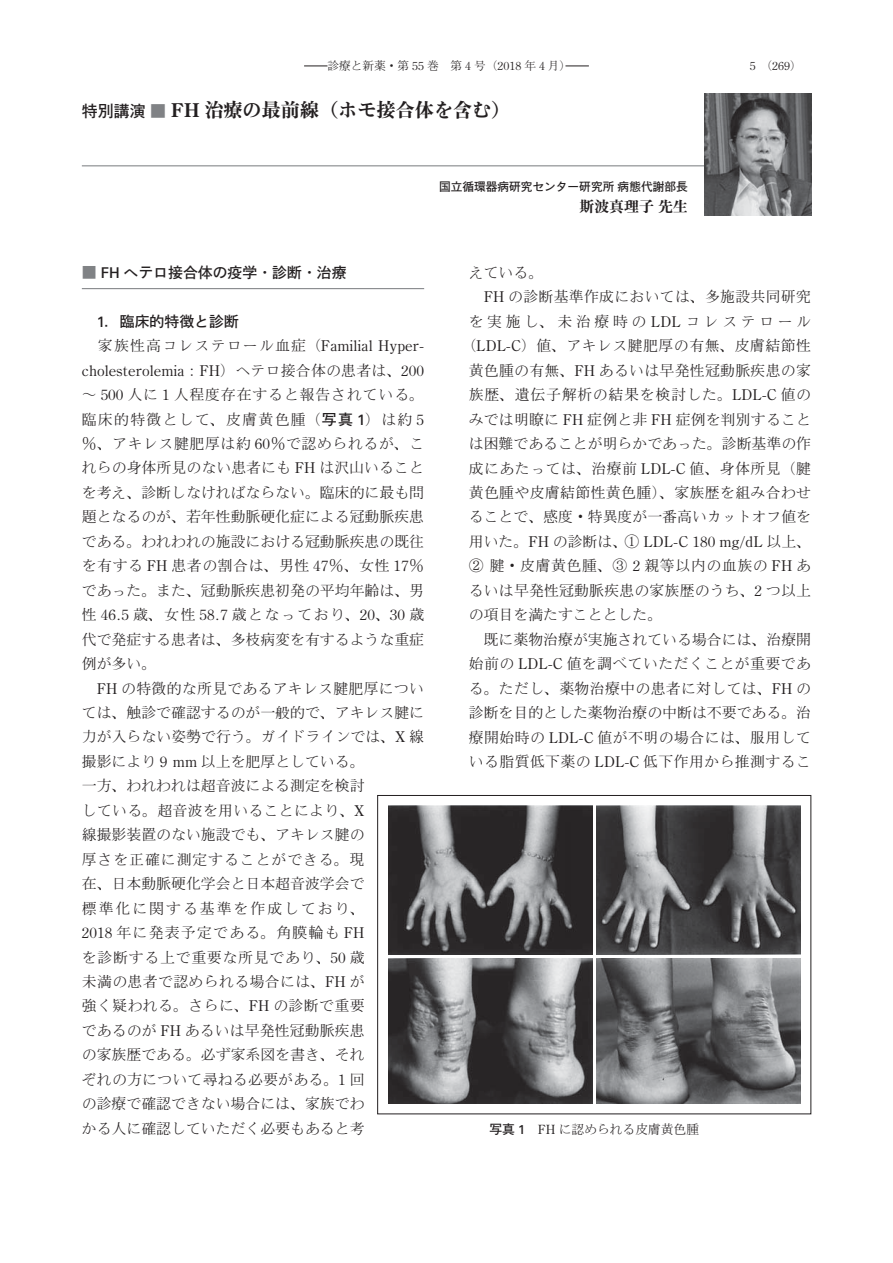
<style>
.page{position:relative;width:893px;height:1263px;background:#fff}
.page>*{position:absolute;margin:0;border:0;box-sizing:border-box;transform-origin:0 0}
.t1{font:19.2px "Iwa Min Pro Eb 90 msp RKSJ H";color:#231f20}
.t2{font:14.85px/24.5px "Iwa Min Pro Th 90 msp RKSJ H";letter-spacing:.005em;color:#231f20}
.t3{font:14.85px "Iwa Min Pro Th 90 msp RKSJ H";letter-spacing:.03em;color:#231f20}
.t4{font:14.85px "Iwa O Go Pro Db 90 msp RKSJ H";color:#231f20}
.t5{font:14.85px "Iwa Min Pro Th 90 msp RKSJ H";letter-spacing:.05em;color:#231f20}
.t6{font:14.85px "Iwa Min Pro Th 90 msp RKSJ H";letter-spacing:.035em;color:#231f20}
.t7{font:14.85px "Iwa Min Pro Th 90 msp RKSJ H";letter-spacing:.025em;color:#231f20}
.t8{font:14.85px "Iwa Min Pro Th 90 msp RKSJ H";letter-spacing:.04em;color:#231f20}
.t9{font:14.85px "Iwa Min Pro Th 90 msp RKSJ H";letter-spacing:.24em;color:#231f20}
.t10{font:14.85px "Iwa Min Pro Eb 90 msp RKSJ H";color:#231f20}
.t11{font:12.75px "Iwa Min Pro Th 90 msp RKSJ H";color:#231f20}
.t12{font:11.7px "Iwa Min Pro Th 90 msp RKSJ H";color:#231f20}
.t13{font:11.7px "Iwa O Go Pro Db 90 msp RKSJ H";color:#231f20}
.s1{font-family:"Iwa O Go Pro Db 90 msp RKSJ H";font-size:15.9px}
.s2{font-family:"Iwa O Go Pro Db 90 msp RKSJ H";font-size:15.9px;color:#808285}
.s3{color:#808285}
.s4{font-family:"Iwa O Go Pro Db 90 msp RKSJ H"}
</style>
<div class="page">
<svg style="left:304px;top:66px;width:23px;height:1px"></svg>
<svg style="left:565px;top:66px;width:24px;height:1px"></svg>
<hr style="left:82px;top:165px;width:623px;height:1px;background:#808285">
<img style="left:705px;top:94px;width:106px;height:122px">
<hr style="left:82px;top:288px;width:342px;height:1px;background:#808285">
<div style="left:377px;top:795px;width:434px;height:319px;border:1px solid #231f20"></div>
<img style="left:388px;top:805px;width:204px;height:149px">
<img style="left:388px;top:959px;width:204px;height:144px">
<img style="left:596px;top:805px;width:204px;height:149px">
<img style="left:596px;top:959px;width:204px;height:144px">
<p class="t12" style="left:304px;top:61px;width:286px">　　診療と新薬・第 55 巻　第 4 号（2018 年 4 月）　　</p>
<p class="t12" style="left:750px;top:61px;width:54px">5 （269）</p>
<p class="t1" style="left:82px;top:102px;width:430px"><span class="s1">特別講演</span> <span class="s2">■</span> FH 治療の最前線（ホモ接合体を含む）</p>
<p class="t13" style="left:439px;top:182px;width:250px">国立循環器病研究センター研究所 病態代謝部長</p>
<p class="t10" style="left:579px;top:201px;width:110px">斯波真理子 先生</p>
<p class="t4" style="left:82px;top:267px;width:266px"><span class="s3">■</span> FH ヘテロ接合体の疫学・診断・治療</p>
<p class="t4" style="left:97px;top:316px;width:144px">1．臨床的特徴と診断</p>
<p class="t2" style="left:82px;top:335px;width:344px">　家族性高コレステロール血症（Familial Hyper&shy;cholesterolemia：FH）ヘテロ接合体の患者は、200～ 500 人に 1 人程度存在すると報告されている。臨床的特徴として、皮膚黄色腫（<span class="s4">写真 1</span>）は約 5％、アキレス腱肥厚は約 60％で認められるが、これらの身体所見のない患者にも FH は沢山いることを考え、診断しなければならない。臨床的に最も問題となるのが、若年性動脈硬化症による冠動脈疾患である。われわれの施設における冠動脈疾患の既往を有する FH 患者の割合は、男性 47％、女性 17％であった。また、冠動脈疾患初発の平均年齢は、男性 46.5 歳、女性 58.7 歳となっており、20、30 歳代で発症する患者は、多枝病変を有するような重症例が多い。<br>　FH の特徴的な所見であるアキレス腱肥厚については、触診で確認するのが一般的で、アキレス腱に力が入らない姿勢で行う。ガイドラインでは、X 線撮影により 9 mm 以上を肥厚としている。<br>一方、われわれは超音波による測定を検討<br>している。超音波を用いることにより、X<br>線撮影装置のない施設でも、アキレス腱の<br>厚さを正確に測定することができる。現<br>在、日本動脈硬化学会と日本超音波学会で<br>標準化に関する基準を作成しており、<br>2018 年に発表予定である。角膜輪も FH<br>を診断する上で重要な所見であり、50 歳<br>未満の患者で認められる場合には、FH が<br>強く疑われる。さらに、FH の診断で重要<br>であるのが FH あるいは早発性冠動脈疾患<br>の家族歴である。必ず家系図を書き、それ<br>ぞれの方について尋ねる必要がある。1 回<br>の診療で確認できない場合には、家族でわ<br>かる人に確認していただく必要もあると考</p>
<p class="t2" style="left:469px;top:262px;width:76px">えている。</p>
<p class="t2" style="left:469px;top:287px;width:344px">　FH の診断基準作成においては、多施設共同研究</p>
<p class="t9" style="left:469px;top:316px;width:344px">を実施し、未治療時のLDLコレステロール</p>
<p class="t3" style="left:461px;top:340px;width:351px">（LDL-C）値、アキレス腱肥厚の有無、皮膚結節性</p>
<p class="t2" style="left:469px;top:360px;width:344px">黄色腫の有無、FH あるいは早発性冠動脈疾患の家</p>
<p class="t5" style="left:469px;top:389px;width:344px">族歴、遺伝子解析の結果を検討した。LDL-C 値の</p>
<p class="t2" style="left:469px;top:409px;width:344px">みでは明瞭に FH 症例と非 FH 症例を判別すること</p>
<p class="t2" style="left:469px;top:433px;width:344px">は困難であることが明らかであった。診断基準の作</p>
<p class="t6" style="left:469px;top:462px;width:344px">成にあたっては、治療前 LDL-C 値、身体所見（腱</p>
<p class="t7" style="left:469px;top:487px;width:344px">黄色腫や皮膚結節性黄色腫）、家族歴を組み合わせ</p>
<p class="t2" style="left:469px;top:507px;width:344px">ることで、感度・特異度が一番高いカットオフ値を</p>
<p class="t2" style="left:469px;top:531px;width:344px">用いた。FH の診断は、① LDL-C 180 mg/dL 以上、</p>
<p class="t8" style="left:469px;top:560px;width:344px">② 腱・皮膚黄色腫、③ 2 親等以内の血族の FH あ</p>
<p class="t2" style="left:469px;top:580px;width:344px">るいは早発性冠動脈疾患の家族歴のうち、2 つ以上</p>
<p class="t2" style="left:469px;top:604px;width:195px">の項目を満たすこととした。</p>
<p class="t2" style="left:469px;top:629px;width:344px">　既に薬物治療が実施されている場合には、治療開</p>
<p class="t3" style="left:469px;top:658px;width:344px">始前の LDL-C 値を調べていただくことが重要であ</p>
<p class="t2" style="left:469px;top:678px;width:344px">る。ただし、薬物治療中の患者に対しては、FH の</p>
<p class="t2" style="left:469px;top:702px;width:344px">診断を目的とした薬物治療の中断は不要である。治</p>
<p class="t3" style="left:469px;top:731px;width:344px">療開始時の LDL-C 値が不明の場合には、服用して</p>
<p class="t3" style="left:469px;top:756px;width:344px">いる脂質低下薬の LDL-C 低下作用から推測するこ</p>
<p class="t11" style="left:489px;top:1124px;width:211px"><span class="s4">写真 1</span>　FH に認められる皮膚黄色腫</p>
</div>
